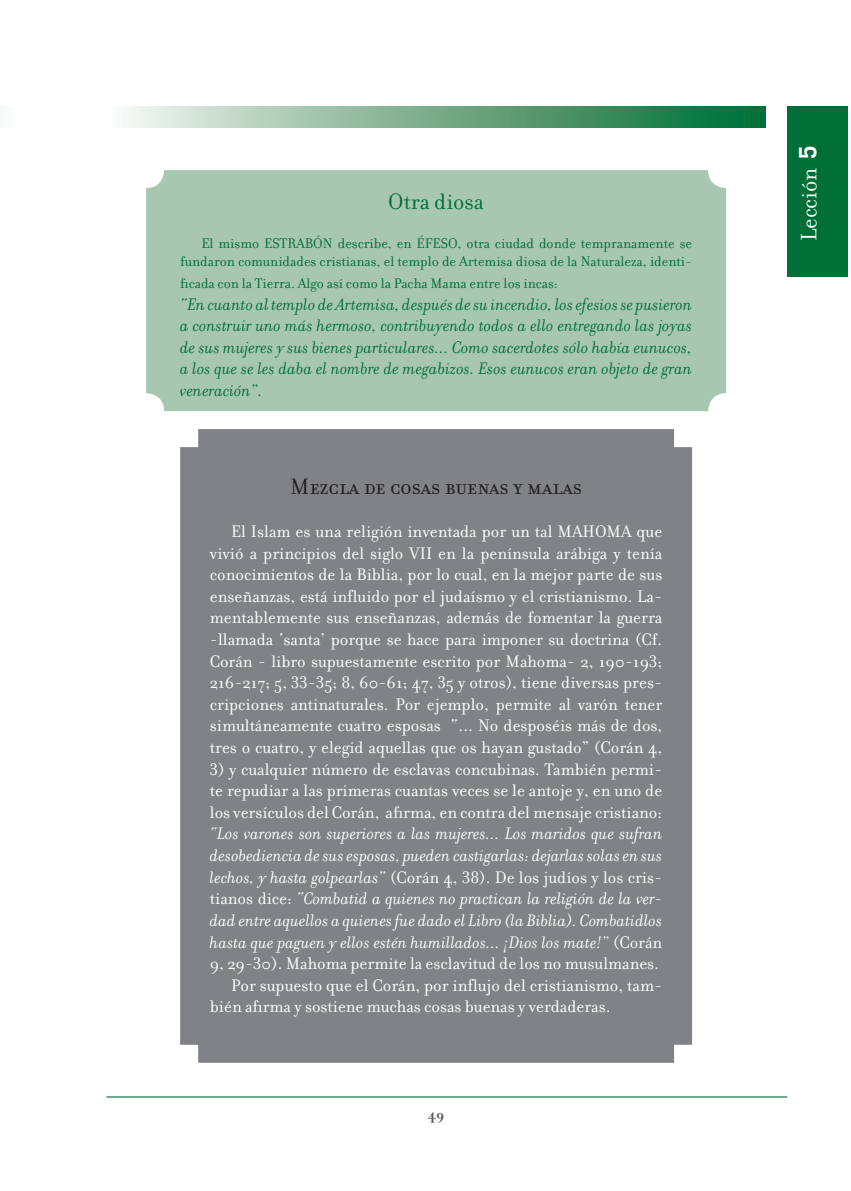
<style>
.page{position:relative;width:851px;height:1191px;background:#fff}
.page>*{position:absolute;margin:0;border:0;box-sizing:border-box;transform-origin:0 0}
.t1{font:24px "Filosofia Small Caps";color:#231f20}
.t2{font:24px "Filosofia";color:#006f37}
.t3{font:24px "Filosofia";color:#fff}
.t4{font:18px/21.6px "Filosofia";color:#fff;text-align:justify}
.t5{font:italic 18px "Filosofia";color:#fff}
.t6{font:italic 18px/21.6px "Filosofia";color:#006f37;text-align:justify}
.t7{font:15px/18px "Filosofia";color:#006f37;text-align:right}
.t8{font:700 15px "Filosofia";color:#57585a}
.s1{font-style:italic}
.s2{font-style:normal}
.s3{font-family:"Trade Gothic";font-weight:700}
</style>
<div class="page">
<div style="left:180px;top:429px;width:512px;height:633px;background:#808285"></div>
<div style="left:106px;top:106px;width:659px;height:22px;background:linear-gradient(to right,#f8f5f0,#00682d)"></div>
<div style="left:787px;top:106px;width:60px;height:170px;background:#006f37"></div>
<hr style="left:106px;top:1096px;width:681px;height:1px;background:#006f37">
<div style="left:0;top:106px;width:21px;height:22px;background:#fafcfb"></div>
<div style="left:146px;top:170px;width:580px;height:241px;background:#a8c7b1;border-radius:18px"></div>
<h1 class="t2" style="left:388px;top:188px;width:97px">Otra diosa</h1>
<p class="t7" style="left:180px;top:235px;width:513px">El mismo ESTRABÓN describe, en ÉFESO, otra ciudad donde tempranamente se fundaron comunidades cristianas, el templo de Artemisa diosa de la Naturaleza, identi-</p>
<p class="t7" style="left:180px;top:274px;width:379px">ficada con la Tierra. Algo así como la Pacha Mama entre los incas:</p>
<p class="t6" style="left:180px;top:293px;width:513px">“En cuanto al templo de Artemisa, después de su incendio, los efesios se pusieron a construir uno más hermoso, contribuyendo todos a ello entregando las joyas de sus mujeres y sus bienes particulares... Como sacerdotes sólo había eunucos, a los que se les daba el nombre de megabizos. Esos eunucos eran objeto de gran veneración”.</p>
<h1 class="t1" style="left:290px;top:473px;width:293px">Mezcla de cosas buenas y malas</h1>
<p class="t4" style="left:210px;top:521px;width:454px;text-indent:21px">El Islam es una religión inventada por un tal MAHOMA que vivió a principios del siglo VII en la península arábiga y tenía conocimientos de la Biblia, por lo cual, en la mejor parte de sus enseñanzas, está influido por el judaísmo y el cristianismo. La&shy;mentablemente sus enseñanzas, además de fomentar la guerra -llamada ‘santa’ porque se hace para imponer su doctrina (Cf.<br>Corán - libro supuestamente escrito por Mahoma- 2, 190-193; 216-217; 5, 33-35; 8, 60-61; 47, 35 y otros), tiene diversas pres&shy;cripciones antinaturales. Por ejemplo, permite al varón tener simultáneamente cuatro esposas “... No desposéis más de dos, tres o cuatro, y elegid aquellas que os hayan gustado” (Corán 4,</p>
<p class="t4" style="left:210px;top:758px;width:454px">3) y cualquier número de esclavas concubinas. También permi&shy;te repudiar a las primeras cuantas veces se le antoje y, en uno de los versículos del Corán, afirma, en contra del mensaje cristiano:</p>
<p class="t5" style="left:210px;top:824px;width:454px">“Los varones son superiores a las mujeres... Los maridos que sufran</p>
<p class="t5" style="left:210px;top:846px;width:454px">desobediencia de sus esposas, pueden castigarlas: dejarlas solas en sus</p>
<p class="t4" style="left:210px;top:866px;width:454px"><span class="s1">lechos, y hasta golpearlas”</span> (Corán 4, 38). De los judíos y los cris-</p>
<p class="t5" style="left:210px;top:889px;width:454px"><span class="s2">tianos dice:</span> “Combatid a quienes no practican la religión de la ver-</p>
<p class="t5" style="left:210px;top:910px;width:454px">dad entre aquellos a quienes fue dado el Libro (la Biblia). Combatidlos</p>
<p class="t5" style="left:210px;top:932px;width:454px">hasta que paguen y ellos estén humillados... ¡Dios los mate!” <span class="s2">(Corán</span></p>
<p class="t4" style="left:210px;top:953px;width:450px">9, 29-30). Mahoma permite la esclavitud de los no musulmanes.</p>
<p class="t4" style="left:231px;top:974px;width:432px">Por supuesto que el Corán, por influjo del cristianismo, tam-</p>
<p class="t4" style="left:210px;top:996px;width:402px">bién afirma y sostiene muchas cosas buenas y verdaderas.</p>
<p class="t8" style="left:427px;top:1105px;width:18px">49</p>
<h1 class="t3" style="left:795px;top:241px;width:97px;rotate:-90deg">Lección <span class="s3">5</span></h1>
</div>
